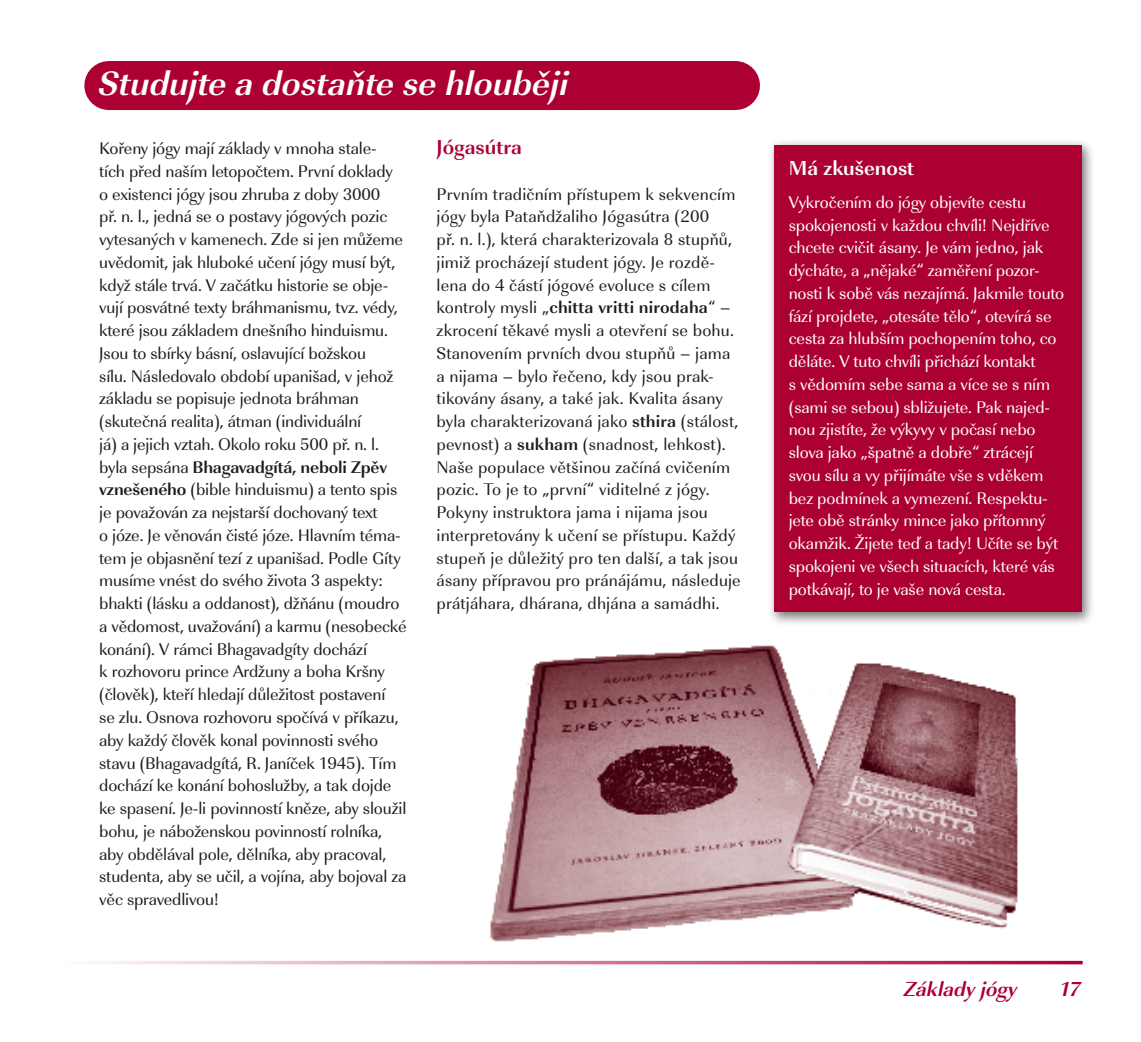
<style>
.page{position:relative;width:1141px;height:1042px;background:#fff}
.page>*{position:absolute;margin:0;border:0;box-sizing:border-box;transform-origin:0 0}
.t1{font:italic 700 35px "Imperial URWTOT";color:#fff}
.t2{font:italic 700 21px "Imperial URWTOT";color:#ac0032}
.t3{font:700 21px "Imperial URWTOT";color:#fff}
.t4{font:700 21px "Imperial URWTOT";color:#ac0032}
.t5{font:17.5px/22.8px "Imperial URWTOT";letter-spacing:-.01em;color:#1d1d1b}
.t6{font:17.5px/22.8px "Imperial URWTOT";letter-spacing:.01em;color:#1d1d1b}
.t7{font:17.5px/22.8px "Imperial URWTOT";letter-spacing:-.01em;color:#fff}
.s1{font-weight:700}
</style>
<div class="page">
<hr style="left:58px;top:961px;width:1025px;height:3px;background:#ac0032">
<img style="left:490px;top:645px;width:528px;height:297px">
<div style="left:109px;top:61px;width:625px;height:49px;background:#ac0032"></div>
<hr style="left:734px;top:61px;width:1px;height:49px;background:#ac0032">
<div style="left:768px;top:140px;width:327px;height:486px;background:#1d1d1b;opacity:.6"></div>
<div style="left:774px;top:145px;width:307px;height:467px;background:#ac0032"></div>
<h1 class="t1" style="left:99px;top:62px;width:471px">Studujte a dostaňte se hlouběji</h1>
<p class="t5" style="left:99px;top:137px;width:309px">Kořeny jógy mají základy v mnoha stale&shy;tích před naším letopočtem. První doklady<br>o existenci jógy jsou zhruba z doby 3000<br>př. n. l., jedná se o postavy jógových pozic vytesaných v kamenech. Zde si jen můžeme uvědomit, jak hluboké učení jógy musí být, když stále trvá. V začátku historie se obje&shy;vují posvátné texty bráhmanismu, tvz. védy, které jsou základem dnešního hinduismu.<br>Jsou to sbírky básní, oslavující božskou<br>sílu. Následovalo období upanišad, v jehož základu se popisuje jednota bráhman (skutečná realita), átman (individuální<br>já) a jejich vztah. Okolo roku 500 př. n. l. byla sepsána <span class="s1">Bhagavadgítá, neboli Zpěv vznešeného</span> (bible hinduismu) a tento spis je považován za nejstarší dochovaný text<br>o józe. Je věnován čisté józe. Hlavním téma&shy;tem je objasnění tezí z upanišad. Podle Gíty musíme vnést do svého života 3 aspekty: bhakti (lásku a oddanost), džňánu (moudro a vědomost, uvažování) a karmu (nesobecké konání). V rámci Bhagavadgíty dochází<br>k rozhovoru prince Ardžuny a boha Kršny (člověk), kteří hledají důležitost postavení<br>se zlu. Osnova rozhovoru spočívá v příkazu, aby každý člověk konal povinnosti svého stavu (Bhagavadgítá, R. Janíček 1945). Tím dochází ke konání bohoslužby, a tak dojde ke spasení. Je-li povinností kněze, aby sloužil bohu, je náboženskou povinností rolníka, aby obdělával pole, dělníka, aby pracoval, studenta, aby se učil, a vojína, aby bojoval za věc spravedlivou!</p>
<p class="t4" style="left:437px;top:135px;width:87px">Jógasútra</p>
<p class="t6" style="left:437px;top:183px;width:306px">Prvním tradičním přístupem k sekvencím jógy byla Pataňdžaliho Jógasútra (200<br>př. n. l.), která charakterizovala 8 stupňů, jimiž procházejí student jógy. Je rozdě&shy;lena do 4 částí jógové evoluce s cílem kontroly mysli „<span class="s1">chitta vritti nirodaha</span>“ – zkrocení těkavé mysli a otevření se bohu.<br>Stanovením prvních dvou stupňů – jama a nijama – bylo řečeno, kdy jsou prak&shy;tikovány ásany, a také jak. Kvalita ásany byla charakterizovaná jako <span class="s1">sthira</span> (stálost, pevnost) a <span class="s1">sukham</span> (snadnost, lehkost).<br>Naše populace většinou začíná cvičením pozic. To je to „první“ viditelné z jógy.<br>Pokyny instruktora jama i nijama jsou interpretovány k učení se přístupu. Každý stupeň je důležitý pro ten další, a tak jsou ásany přípravou pro pránájámu, následuje prátjáhara, dhárana, dhjána a samádhi.</p>
<p class="t3" style="left:789px;top:156px;width:127px">Má zkušenost</p>
<p class="t7" style="left:789px;top:191px;width:277px">Vykročením do jógy objevíte cestu spokojenosti v každou chvíli! Nejdříve chcete cvičit ásany. Je vám jedno, jak dýcháte, a „nějaké“ zaměření pozor&shy;nosti k sobě vás nezajímá. Jakmile touto fází projdete, „otesáte tělo“, otevírá se cesta za hlubším pochopením toho, co děláte. V tuto chvíli přichází kontakt<br>s vědomím sebe sama a více se s ním (sami se sebou) sbližujete. Pak najed&shy;nou zjistíte, že výkyvy v počasí nebo slova jako „špatně a dobře“ ztrácejí svou sílu a vy přijímáte vše s vděkem bez podmínek a vymezení. Respektu&shy;jete obě stránky mince jako přítomný okamžik. Žijete teď a tady! Učíte se být spokojeni ve všech situacích, které vás potkávají, to je vaše nová cesta.</p>
<p class="t2" style="left:905px;top:976px;width:115px">Základy jógy</p>
<p class="t2" style="left:1059px;top:976px;width:23px">17</p>
</div>
